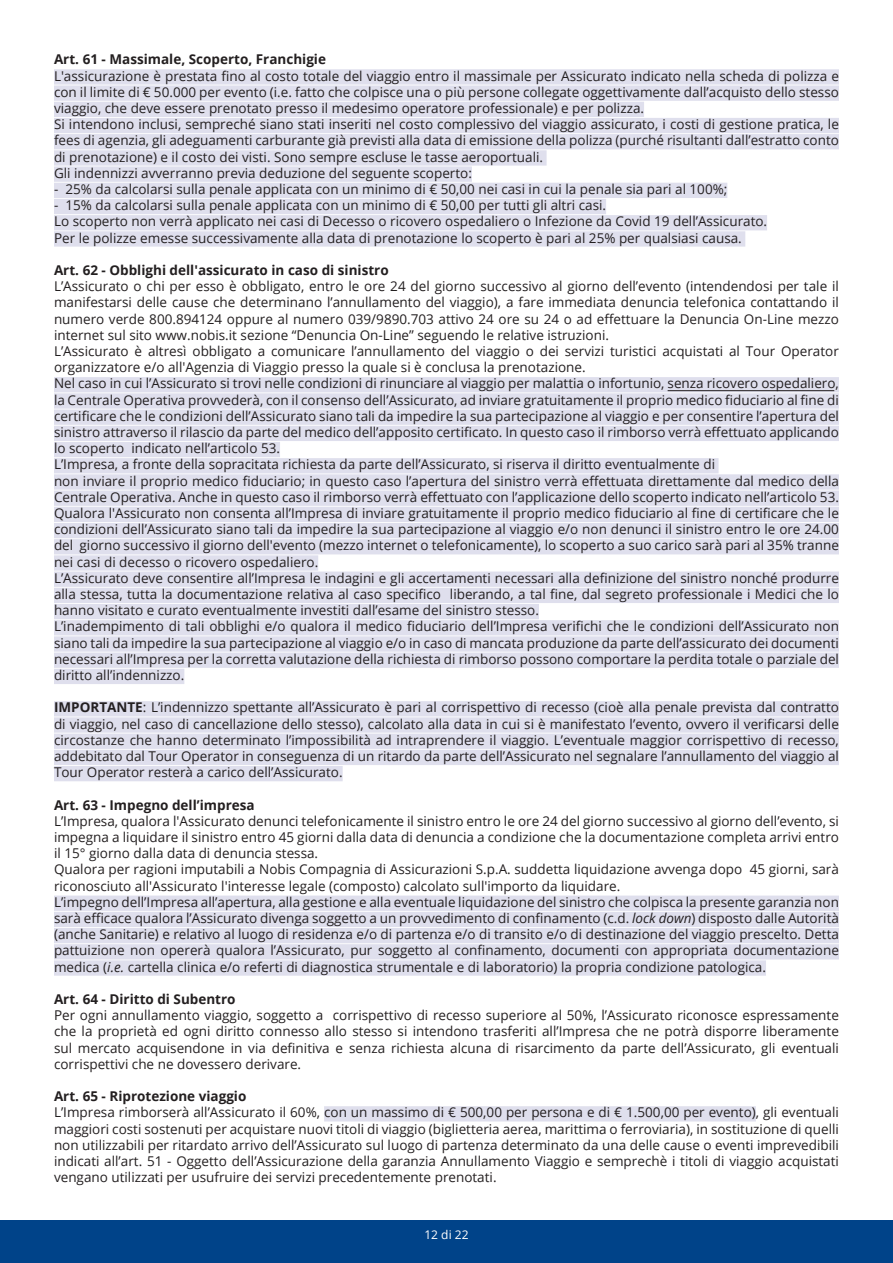
<style>
.page{position:relative;width:893px;height:1263px;background:#fff}
.page>*{position:absolute;margin:0;border:0;box-sizing:border-box;transform-origin:0 0}
.t1{font:13.5px/16.2px "Open Sans";color:#231f20}
.t2{font:700 13.5px "Open Sans";color:#231f20}
.t3{font:12px "Open Sans";color:#fff}
.s1{font-weight:700}
.s2{font-style:italic}
</style>
<div class="page">
<div style="left:0;top:1220px;width:893px;height:43px;background:#004389"></div>
<div style="left:54px;top:69px;width:785px;height:16px;background:#dfdfed"></div>
<div style="left:54px;top:85px;width:785px;height:16px;background:#dfdfed"></div>
<div style="left:54px;top:102px;width:590px;height:15px;background:#dfdfed"></div>
<div style="left:54px;top:118px;width:785px;height:15px;background:#dfdfed"></div>
<div style="left:54px;top:134px;width:785px;height:15px;background:#dfdfed"></div>
<div style="left:54px;top:150px;width:493px;height:16px;background:#dfdfed"></div>
<div style="left:54px;top:166px;width:418px;height:16px;background:#dfdfed"></div>
<div style="left:54px;top:183px;width:673px;height:15px;background:#dfdfed"></div>
<div style="left:54px;top:199px;width:552px;height:15px;background:#dfdfed"></div>
<div style="left:54px;top:215px;width:713px;height:15px;background:#dfdfed"></div>
<div style="left:54px;top:231px;width:691px;height:16px;background:#dfdfed"></div>
<div style="left:54px;top:377px;width:785px;height:15px;background:#dfdfed"></div>
<div style="left:54px;top:393px;width:785px;height:16px;background:#dfdfed"></div>
<div style="left:54px;top:409px;width:785px;height:16px;background:#dfdfed"></div>
<div style="left:54px;top:426px;width:785px;height:15px;background:#dfdfed"></div>
<div style="left:54px;top:442px;width:226px;height:15px;background:#dfdfed"></div>
<div style="left:54px;top:458px;width:665px;height:15px;background:#dfdfed"></div>
<div style="left:54px;top:474px;width:785px;height:16px;background:#dfdfed"></div>
<div style="left:54px;top:490px;width:785px;height:16px;background:#dfdfed"></div>
<div style="left:54px;top:507px;width:785px;height:15px;background:#dfdfed"></div>
<div style="left:54px;top:523px;width:785px;height:15px;background:#dfdfed"></div>
<div style="left:54px;top:539px;width:785px;height:15px;background:#dfdfed"></div>
<div style="left:54px;top:555px;width:264px;height:16px;background:#dfdfed"></div>
<div style="left:54px;top:571px;width:785px;height:16px;background:#dfdfed"></div>
<div style="left:54px;top:588px;width:785px;height:15px;background:#dfdfed"></div>
<div style="left:54px;top:604px;width:485px;height:15px;background:#dfdfed"></div>
<div style="left:54px;top:620px;width:785px;height:15px;background:#dfdfed"></div>
<div style="left:54px;top:636px;width:785px;height:16px;background:#dfdfed"></div>
<div style="left:54px;top:652px;width:785px;height:16px;background:#dfdfed"></div>
<div style="left:54px;top:669px;width:130px;height:15px;background:#dfdfed"></div>
<div style="left:54px;top:701px;width:785px;height:15px;background:#dfdfed"></div>
<div style="left:54px;top:717px;width:785px;height:16px;background:#dfdfed"></div>
<div style="left:54px;top:733px;width:785px;height:16px;background:#dfdfed"></div>
<div style="left:54px;top:750px;width:785px;height:15px;background:#dfdfed"></div>
<div style="left:54px;top:766px;width:289px;height:15px;background:#dfdfed"></div>
<div style="left:54px;top:895px;width:785px;height:16px;background:#dfdfed"></div>
<div style="left:54px;top:912px;width:785px;height:15px;background:#dfdfed"></div>
<div style="left:54px;top:928px;width:785px;height:15px;background:#dfdfed"></div>
<div style="left:54px;top:944px;width:785px;height:15px;background:#dfdfed"></div>
<div style="left:54px;top:960px;width:712px;height:16px;background:#dfdfed"></div>
<div style="left:324px;top:1106px;width:432px;height:15px;background:#dfdfed"></div>
<hr style="left:668px;top:390px;width:166px;height:1px;background:#231f20">
<p class="t2" style="left:54px;top:50px;width:274px">Art. 61 - Massimale, Scoperto, Franchigie</p>
<p class="t1" style="left:54px;top:67px;width:786px">L'assicurazione è prestata fino al costo totale del viaggio entro il massimale per Assicurato indicato nella scheda di polizza e con il limite di € 50.000 per evento (i.e. fatto che colpisce una o più persone collegate oggettivamente dall’acquisto dello stesso viaggio, che deve essere prenotato presso il medesimo operatore professionale) e per polizza.<br>Si intendono inclusi, sempreché siano stati inseriti nel costo complessivo del viaggio assicurato, i costi di gestione pratica, le fees di agenzia, gli adeguamenti carburante già previsti alla data di emissione della polizza (purché risultanti dall’estratto conto di prenotazione) e il costo dei visti. Sono sempre escluse le tasse aeroportuali.<br>Gli indennizzi avverranno previa deduzione del seguente scoperto:</p>
<p class="t1" style="left:54px;top:181px;width:675px">- 25% da calcolarsi sulla penale applicata con un minimo di € 50,00 nei casi in cui la penale sia pari al 100%;</p>
<p class="t1" style="left:54px;top:197px;width:715px">- 15% da calcolarsi sulla penale applicata con un minimo di € 50,00 per tutti gli altri casi.<br>Lo scoperto non verrà applicato nei casi di Decesso o ricovero ospedaliero o Infezione da Covid 19 dell’Assicurato.<br>Per le polizze emesse successivamente alla data di prenotazione lo scoperto è pari al 25% per qualsiasi causa.</p>
<p class="t2" style="left:54px;top:260px;width:336px">Art. 62 - Obblighi dell'assicurato in caso di sinistro</p>
<p class="t1" style="left:54px;top:278px;width:786px">L’Assicurato o chi per esso è obbligato, entro le ore 24 del giorno successivo al giorno dell’evento (intendendosi per tale il manifestarsi delle cause che determinano l’annullamento del viaggio), a fare immediata denuncia telefonica contattando il numero verde 800.894124 oppure al numero 039/9890.703 attivo 24 ore su 24 o ad effettuare la Denuncia On-Line mezzo internet sul sito www.nobis.it sezione “Denuncia On-Line” seguendo le relative istruzioni.<br>L’Assicurato è altresì obbligato a comunicare l’annullamento del viaggio o dei servizi turistici acquistati al Tour Operator organizzatore e/o all'Agenzia di Viaggio presso la quale si è conclusa la prenotazione.<br>Nel caso in cui l’Assicurato si trovi nelle condizioni di rinunciare al viaggio per malattia o infortunio, senza ricovero ospedaliero, la Centrale Operativa provvederà, con il consenso dell’Assicurato, ad inviare gratuitamente il proprio medico fiduciario al fine di certificare che le condizioni dell’Assicurato siano tali da impedire la sua partecipazione al viaggio e per consentire l’apertura del sinistro attraverso il rilascio da parte del medico dell’apposito certificato. In questo caso il rimborso verrà effettuato applicando lo scoperto indicato nell’articolo 53.<br>L’Impresa, a fronte della sopracitata richiesta da parte dell’Assicurato, si riserva il diritto eventualmente di<br>non inviare il proprio medico fiduciario; in questo caso l’apertura del sinistro verrà effettuata direttamente dal medico della Centrale Operativa. Anche in questo caso il rimborso verrà effettuato con l’applicazione dello scoperto indicato nell’articolo 53.<br>Qualora l'Assicurato non consenta all’Impresa di inviare gratuitamente il proprio medico fiduciario al fine di certificare che le condizioni dell’Assicurato siano tali da impedire la sua partecipazione al viaggio e/o non denunci il sinistro entro le ore 24.00 del giorno successivo il giorno dell'evento (mezzo internet o telefonicamente), lo scoperto a suo carico sarà pari al 35% tranne nei casi di decesso o ricovero ospedaliero.<br>L’Assicurato deve consentire all’Impresa le indagini e gli accertamenti necessari alla definizione del sinistro nonché produrre alla stessa, tutta la documentazione relativa al caso specifico liberando, a tal fine, dal segreto professionale i Medici che lo hanno visitato e curato eventualmente investiti dall’esame del sinistro stesso.<br>L’inadempimento di tali obblighi e/o qualora il medico fiduciario dell’Impresa verifichi che le condizioni dell’Assicurato non siano tali da impedire la sua partecipazione al viaggio e/o in caso di mancata produzione da parte dell’assicurato dei documenti necessari all’Impresa per la corretta valutazione della richiesta di rimborso possono comportare la perdita totale o parziale del diritto all’indennizzo.</p>
<p class="t1" style="left:54px;top:699px;width:786px;text-align:justify"><span class="s1">IMPORTANTE</span>: L’indennizzo spettante all’Assicurato è pari al corrispettivo di recesso (cioè alla penale prevista dal contratto di viaggio, nel caso di cancellazione dello stesso), calcolato alla data in cui si è manifestato l’evento, ovvero il verificarsi delle circostanze che hanno determinato l’impossibilità ad intraprendere il viaggio. L’eventuale maggior corrispettivo di recesso, addebitato dal Tour Operator in conseguenza di un ritardo da parte dell’Assicurato nel segnalare l’annullamento del viaggio al Tour Operator resterà a carico dell’Assicurato.</p>
<p class="t2" style="left:54px;top:795px;width:202px">Art. 63 - Impegno dell’impresa</p>
<p class="t1" style="left:54px;top:812px;width:786px">L’Impresa, qualora l'Assicurato denunci telefonicamente il sinistro entro le ore 24 del giorno successivo al giorno dell’evento, si impegna a liquidare il sinistro entro 45 giorni dalla data di denuncia a condizione che la documentazione completa arrivi entro il 15° giorno dalla data di denuncia stessa.<br>Qualora per ragioni imputabili a Nobis Compagnia di Assicurazioni S.p.A. suddetta liquidazione avvenga dopo 45 giorni, sarà riconosciuto all'Assicurato l'interesse legale (composto) calcolato sull'importo da liquidare.<br>L’impegno dell’Impresa all’apertura, alla gestione e alla eventuale liquidazione del sinistro che colpisca la presente garanzia non sarà efficace qualora l’Assicurato divenga soggetto a un provvedimento di confinamento (c.d. <span class="s2">lock down</span>) disposto dalle Autorità (anche Sanitarie) e relativo al luogo di residenza e/o di partenza e/o di transito e/o di destinazione del viaggio prescelto. Detta pattuizione non opererà qualora l’Assicurato, pur soggetto al confinamento, documenti con appropriata documentazione medica (<span class="s2">i.e.</span> cartella clinica e/o referti di diagnostica strumentale e di laboratorio) la propria condizione patologica.</p>
<p class="t2" style="left:54px;top:989px;width:183px">Art. 64 - Diritto di Subentro</p>
<p class="t1" style="left:54px;top:1007px;width:786px;text-align:justify">Per ogni annullamento viaggio, soggetto a corrispettivo di recesso superiore al 50%, l’Assicurato riconosce espressamente che la proprietà ed ogni diritto connesso allo stesso si intendono trasferiti all’Impresa che ne potrà disporre liberamente sul mercato acquisendone in via definitiva e senza richiesta alcuna di risarcimento da parte dell’Assicurato, gli eventuali corrispettivi che ne dovessero derivare.</p>
<p class="t2" style="left:54px;top:1087px;width:194px">Art. 65 - Riprotezione viaggio</p>
<p class="t1" style="left:54px;top:1104px;width:786px;text-align:justify">L’Impresa rimborserà all’Assicurato il 60%, con un massimo di € 500,00 per persona e di € 1.500,00 per evento), gli eventuali maggiori costi sostenuti per acquistare nuovi titoli di viaggio (biglietteria aerea, marittima o ferroviaria), in sostituzione di quelli non utilizzabili per ritardato arrivo dell’Assicurato sul luogo di partenza determinato da una delle cause o eventi imprevedibili indicati all’art. 51 - Oggetto dell’Assicurazione della garanzia Annullamento Viaggio e semprechè i titoli di viaggio acquistati vengano utilizzati per usufruire dei servizi precedentemente prenotati.</p>
<p class="t3" style="left:424px;top:1227px;width:46px">12 di 22</p>
</div>
